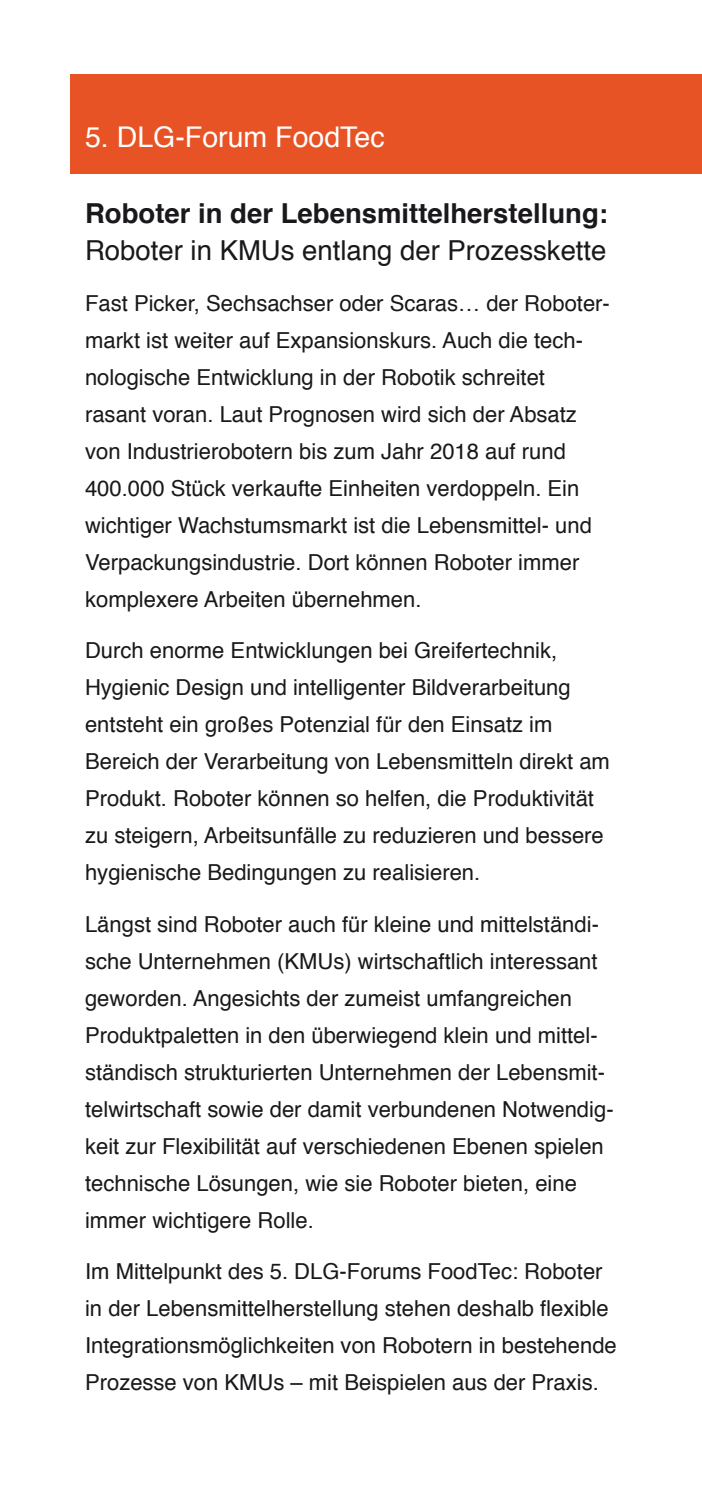
<style>
.page{position:relative;width:702px;height:1489px;background:#fff}
.page>*{position:absolute;margin:0;border:0;box-sizing:border-box;transform-origin:0 0}
.t1{font:28.5px "Helvetica";color:#fff}
.t2{font:700 27.5px "Helvetica";color:#1a181b}
.t3{font:27.5px "Helvetica";color:#1a181b}
.t4{font:22px/37px "Helvetica";color:#1a181b}
</style>
<div class="page">
<div style="left:71px;top:74px;width:631px;height:100px;background:#e85325"></div>
<p class="t1" style="left:85px;top:115px;width:301px">5. DLG-Forum FoodTec</p>
<p class="t2" style="left:85px;top:191px;width:524px">Roboter in der Lebensmittelherstellung:</p>
<p class="t3" style="left:85px;top:229px;width:523px">Roboter in KMUs entlang der Prozesskette</p>
<p class="t4" style="left:85px;top:285px;width:524px">Fast Picker, Sechsachser oder Scaras… der Roboter&shy;markt ist weiter auf Expansionskurs. Auch die tech&shy;nologische Entwicklung in der Robotik schreitet rasant voran. Laut Prognosen wird sich der Absatz von Industrierobotern bis zum Jahr 2018 auf rund 400.000 Stück verkaufte Einheiten verdoppeln. Ein wichtiger Wachstumsmarkt ist die Lebensmittel- und Verpackungsindustrie. Dort können Roboter immer komplexere Arbeiten übernehmen.</p>
<p class="t4" style="left:85px;top:632px;width:526px">Durch enorme Entwicklungen bei Greifertechnik, Hygienic Design und intelligenter Bildverarbeitung entsteht ein großes Potenzial für den Einsatz im Bereich der Verarbeitung von Lebensmitteln direkt am Produkt. Roboter können so helfen, die Produktivität zu steigern, Arbeitsunfälle zu reduzieren und bessere hygienische Bedingungen zu realisieren.</p>
<p class="t4" style="left:85px;top:906px;width:530px">Längst sind Roboter auch für kleine und mittelständi&shy;sche Unternehmen (KMUs) wirtschaftlich interessant geworden. Angesichts der zumeist umfangreichen Produktpaletten in den überwiegend klein und mittel&shy;ständisch strukturierten Unternehmen der Lebensmit&shy;telwirtschaft sowie der damit verbundenen Notwendig&shy;keit zur Flexibilität auf verschiedenen Ebenen spielen technische Lösungen, wie sie Roboter bieten, eine immer wichtigere Rolle.</p>
<p class="t4" style="left:85px;top:1253px;width:533px">Im Mittelpunkt des 5. DLG-Forums FoodTec: Roboter in der Lebensmittelherstellung stehen deshalb flexible Integrationsmöglichkeiten von Robotern in bestehende Prozesse von KMUs – mit Beispielen aus der Praxis.</p>
</div>
